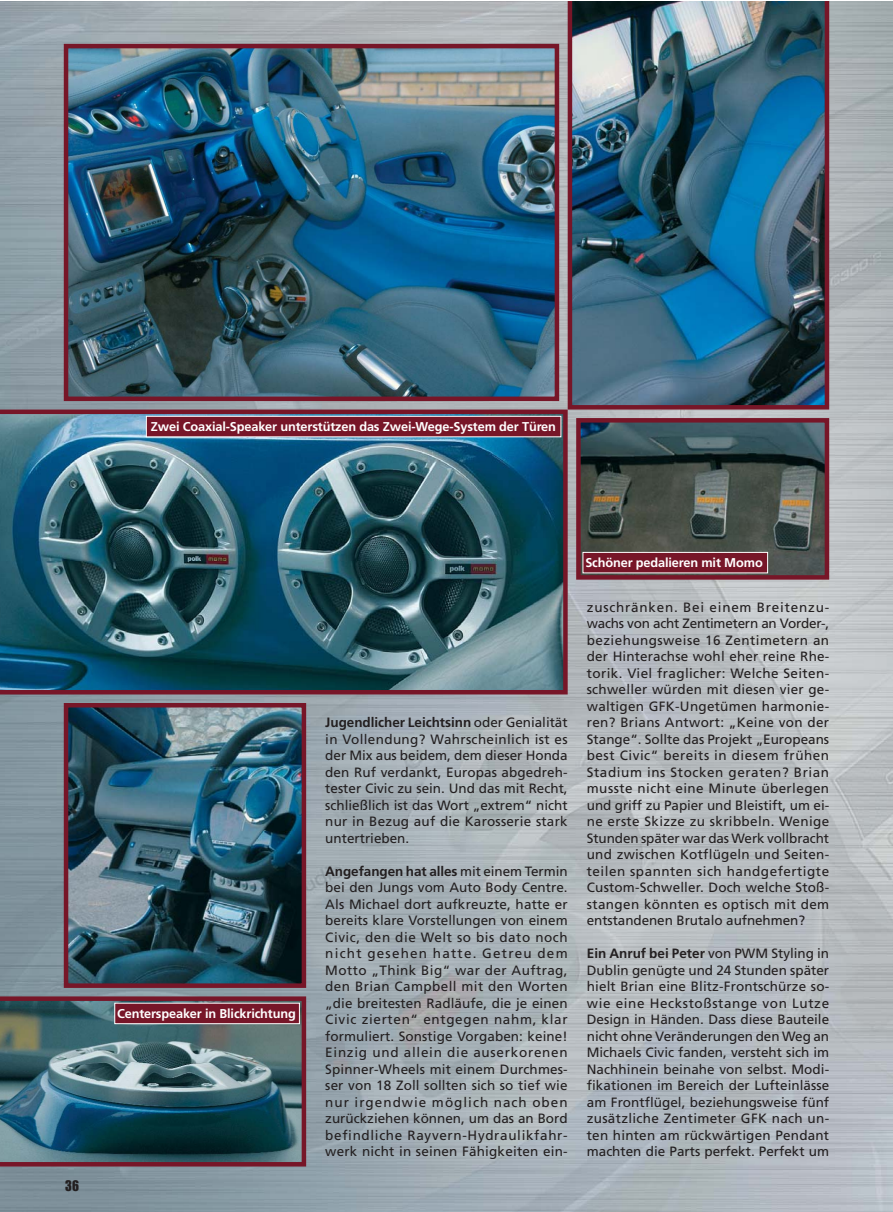
<style>
.page{position:relative;width:893px;height:1212px;background:#fff}
.page>*{position:absolute;margin:0;border:0;box-sizing:border-box;transform-origin:0 0}
.t1{font:13.5px/16.5px "Frutiger";letter-spacing:.015em;color:#231f20;text-align:justify}
.t2{font:13.5px "Impact";color:#231f20;scale:.95 1}
.t3{font:700 12.75px "Frutiger";letter-spacing:-.01em;color:#fff}
.s1{font-weight:700}
</style>
<div class="page">
<img style="left:0;top:1px;width:893px;height:1211px">
<img style="left:568px;top:1px;width:261px;height:409px">
<img style="left:69px;top:49px;width:485px;height:347px">
<div style="left:64px;top:44px;width:495px;height:357px;border:4px solid #771628"></div>
<img style="left:0;top:410px;width:568px;height:284px">
<img style="left:0;top:996px;width:306px;height:170px">
<img style="left:581px;top:423px;width:243px;height:152px">
<div style="left:576px;top:418px;width:253px;height:162px;border:4px solid #771628"></div>
<img style="left:69px;top:708px;width:232px;height:275px">
<div style="left:64px;top:703px;width:242px;height:285px;border:4px solid #771628"></div>
<div style="left:115px;top:1003px;width:184px;height:21px;background:#771628"></div>
<div style="left:114px;top:1003px;width:186px;height:21px;border:1px solid #fff"></div>
<div style="left:583px;top:552px;width:185px;height:21px;background:#771628"></div>
<div style="left:583px;top:552px;width:185px;height:21px;border:1px solid #fff"></div>
<div style="left:146px;top:416px;width:415px;height:21px;background:#771628"></div>
<div style="left:146px;top:416px;width:415px;height:21px;border:1px solid #fff"></div>
<p class="t3" style="left:151px;top:421px;width:407px">Zwei Coaxial-Speaker unterstützen das Zwei-Wege-System der Türen</p>
<p class="t2" style="left:65px;top:1182px;width:16px">36</p>
<p class="t3" style="left:117px;top:1008px;width:180px">Centerspeaker in Blickrichtung</p>
<p class="t1" style="left:325px;top:715px;width:244px"><span class="s1">Jugendlicher Leichtsinn</span> oder Genialität in Vollendung? Wahrscheinlich ist es der Mix aus beidem, dem dieser Honda den Ruf verdankt, Europas abgedreh&shy;tester Civic zu sein. Und das mit Recht, schließlich ist das Wort „extrem“ nicht nur in Bezug auf die Karosserie stark untertrieben.</p>
<p class="t1" style="left:325px;top:864px;width:244px"><span class="s1">Angefangen hat alles</span> mit einem Termin bei den Jungs vom Auto Body Centre.<br>Als Michael dort aufkreuzte, hatte er bereits klare Vorstellungen von einem Civic, den die Welt so bis dato noch nicht gesehen hatte. Getreu dem Motto „Think Big“ war der Auftrag, den Brian Campbell mit den Worten „die breitesten Radläufe, die je einen Civic zierten“ entgegen nahm, klar formuliert. Sonstige Vorgaben: keine!<br>Einzig und allein die auserkorenen Spinner-Wheels mit einem Durchmes&shy;ser von 18 Zoll sollten sich so tief wie nur irgendwie möglich nach oben zurückziehen können, um das an Bord befindliche Rayvern-Hydraulikfahr&shy;werk nicht in seinen Fähigkeiten ein-</p>
<p class="t3" style="left:585px;top:557px;width:179px">Schöner pedalieren mit Momo</p>
<p class="t1" style="left:587px;top:600px;width:244px">zuschränken. Bei einem Breitenzu&shy;wachs von acht Zentimetern an Vorder-, beziehungsweise 16 Zentimetern an der Hinterachse wohl eher reine Rhe&shy;torik. Viel fraglicher: Welche Seiten&shy;schweller würden mit diesen vier ge&shy;waltigen GFK-Ungetümen harmonie&shy;ren? Brians Antwort: „Keine von der Stange“. Sollte das Projekt „Europeans best Civic“ bereits in diesem frühen Stadium ins Stocken geraten? Brian musste nicht eine Minute überlegen und griff zu Papier und Bleistift, um ei&shy;ne erste Skizze zu skribbeln. Wenige Stunden später war das Werk vollbracht und zwischen Kotflügeln und Seiten&shy;teilen spannten sich handgefertigte Custom-Schweller. Doch welche Stoß&shy;stangen könnten es optisch mit dem entstandenen Brutalo aufnehmen?</p>
<p class="t1" style="left:587px;top:946px;width:244px"><span class="s1">Ein Anruf bei Peter</span> von PWM Styling in Dublin genügte und 24 Stunden später hielt Brian eine Blitz-Frontschürze so&shy;wie eine Heckstoßstange von Lutze Design in Händen. Dass diese Bauteile nicht ohne Veränderungen den Weg an Michaels Civic fanden, versteht sich im Nachhinein beinahe von selbst. Modi&shy;fikationen im Bereich der Lufteinlässe am Frontflügel, beziehungsweise fünf zusätzliche Zentimeter GFK nach un&shy;ten hinten am rückwärtigen Pendant machten die Parts perfekt. Perfekt um</p>
</div>
